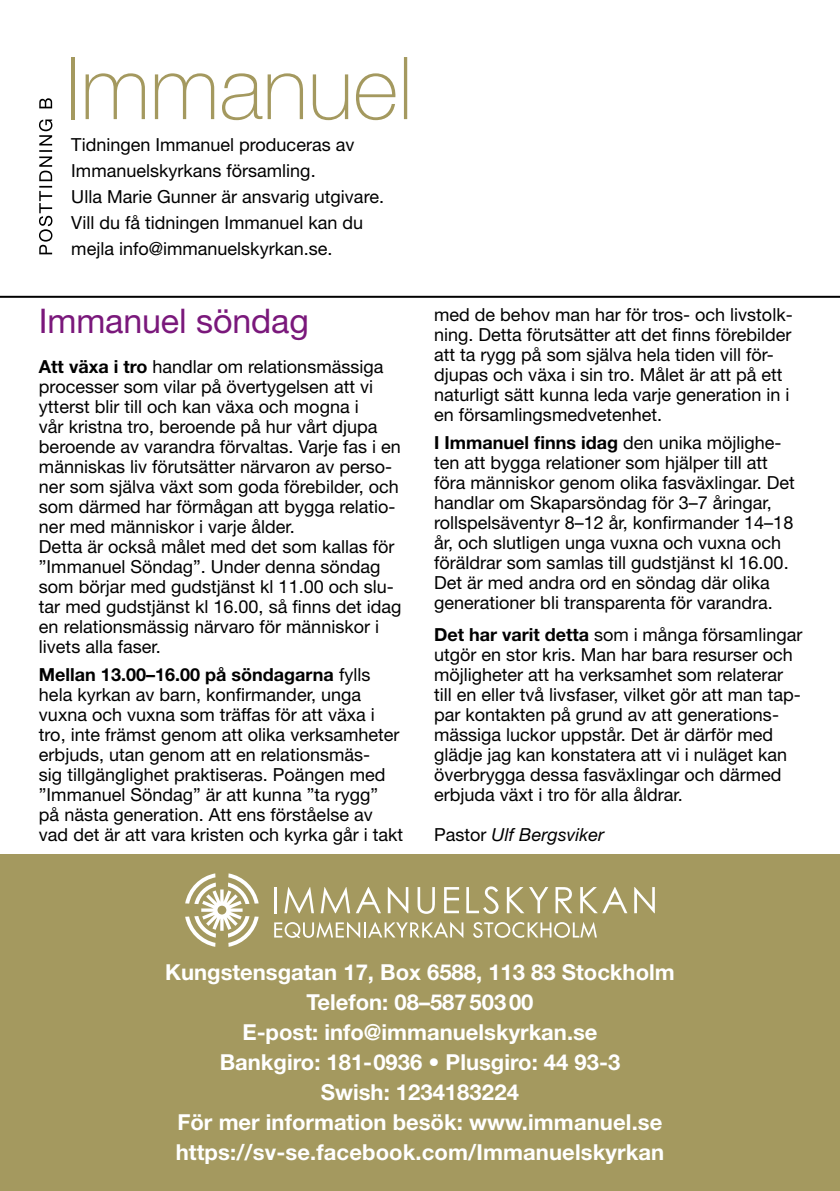
<style>
.page{position:relative;width:840px;height:1191px;background:#fff}
.page>*{position:absolute;margin:0;border:0;box-sizing:border-box;transform-origin:0 0}
.t1{font:34px "Helvetica Neue LT Std";letter-spacing:-.005em;color:#7a187b}
.t2{font:700 22px/30px "Helvetica Neue LT Std";color:#fff;text-align:center}
.t3{font:18px/20px "Helvetica Neue LT Std";color:#000}
.t4{font:italic 18px "Helvetica Neue LT Std";letter-spacing:.005em;color:#000}
.s1{font-weight:700}
.s2{font-style:normal}
</style>
<div class="page">
<div style="left:0;top:855px;width:839px;height:336px;background:#a4995f"></div>
<svg style="left:39px;top:98px;width:13px;height:156px"></svg>
<svg style="left:86px;top:57px;width:321px;height:63px"></svg>
<hr style="left:71px;top:57px;width:4px;height:62px;background:#a4995f">
<hr style="left:0;top:296px;width:839px;height:2px;background:#000">
<hr style="left:274px;top:887px;width:3px;height:26px;background:#fff">
<svg style="left:284px;top:887px;width:30px;height:26px"></svg>
<svg style="left:320px;top:887px;width:61px;height:26px"></svg>
<svg style="left:387px;top:887px;width:21px;height:26px"></svg>
<svg style="left:417px;top:887px;width:17px;height:27px"></svg>
<svg style="left:444px;top:887px;width:15px;height:26px"></svg>
<svg style="left:466px;top:886px;width:32px;height:28px"></svg>
<svg style="left:506px;top:887px;width:42px;height:26px"></svg>
<svg style="left:555px;top:887px;width:17px;height:26px"></svg>
<svg style="left:580px;top:887px;width:47px;height:26px"></svg>
<svg style="left:634px;top:887px;width:20px;height:26px"></svg>
<svg style="left:274px;top:922px;width:189px;height:16px"></svg>
<svg style="left:473px;top:922px;width:123px;height:16px"></svg>
<svg style="left:185px;top:873px;width:73px;height:73px"></svg>
<p class="t3" style="left:71px;top:131px;width:314px;line-height:26px">Tidningen Immanuel produceras av Immanuelskyrkans församling.<br>Ulla Marie Gunner är ansvarig utgivare.<br>Vill du få tidningen Immanuel kan du mejla info@immanuelskyrkan.se.</p>
<h1 class="t1" style="left:39px;top:300px;width:271px">Immanuel söndag</h1>
<p class="t3" style="left:39px;top:356px;width:364px"><span class="s1">Att växa i tro</span> handlar om relationsmässiga processer som vilar på övertygelsen att vi ytterst blir till och kan växa och mogna i<br>vår kristna tro, beroende på hur vårt djupa beroende av varandra förvaltas. Varje fas i en människas liv förutsätter närvaron av perso&shy;ner som själva växt som goda förebilder, och som därmed har förmågan att bygga relatio&shy;ner med människor i varje ålder.<br>Detta är också målet med det som kallas för ”Immanuel Söndag”. Under denna söndag som börjar med gudstjänst kl 11.00 och slu&shy;tar med gudstjänst kl 16.00, så finns det idag en relationsmässig närvaro för människor i livets alla faser.</p>
<p class="t3" style="left:39px;top:664px;width:365px"><span class="s1">Mellan 13.00–16.00 på söndagarna</span> fylls hela kyrkan av barn, konfirmander, unga vuxna och vuxna som träffas för att växa i tro, inte främst genom att olika verksamheter erbjuds, utan genom att en relationsmäs-<br>sig tillgänglighet praktiseras. Poängen med ”Immanuel Söndag” är att kunna ”ta rygg”<br>på nästa generation. Att ens förståelse av vad det är att vara kristen och kyrka går i takt</p>
<p class="t3" style="left:434px;top:305px;width:360px">med de behov man har för tros- och livstolk&shy;ning. Detta förutsätter att det finns förebilder att ta rygg på som själva hela tiden vill för&shy;djupas och växa i sin tro. Målet är att på ett naturligt sätt kunna leda varje generation in i en församlingsmedvetenhet.</p>
<p class="t3" style="left:434px;top:433px;width:362px"><span class="s1">I Immanuel finns idag</span> den unika möjlighe&shy;ten att bygga relationer som hjälper till att föra människor genom olika fasväxlingar. Det handlar om Skaparsöndag för 3–7 åringar, rollspelsäventyr 8–12 år, konfirmander 14–18 år, och slutligen unga vuxna och vuxna och föräldrar som samlas till gudstjänst kl 16.00.<br>Det är med andra ord en söndag där olika generationer bli transparenta för varandra.</p>
<p class="t3" style="left:434px;top:625px;width:369px"><span class="s1">Det har varit detta</span> som i många församlingar utgör en stor kris. Man har bara resurser och möjligheter att ha verksamhet som relaterar till en eller två livsfaser, vilket gör att man tap&shy;par kontakten på grund av att generations&shy;mässiga luckor uppstår. Det är därför med glädje jag kan konstatera att vi i nuläget kan överbrygga dessa fasväxlingar och därmed erbjuda växt i tro för alla åldrar.</p>
<p class="t4" style="left:434px;top:824px;width:171px"><span class="s2">Pastor</span> Ulf Bergsviker</p>
<p class="t2" style="left:165px;top:957px;width:510px">Kungstensgatan 17, Box 6588, 113 83 Stockholm Telefon: 08–58750300<br>E-post: info@immanuelskyrkan.se<br>Bankgiro: 181-0936 • Plusgiro: 44 93-3<br>Swish: 1234183224<br>För mer information besök: www.immanuel.se https://sv-se.facebook.com/Immanuelskyrkan</p>
</div>
